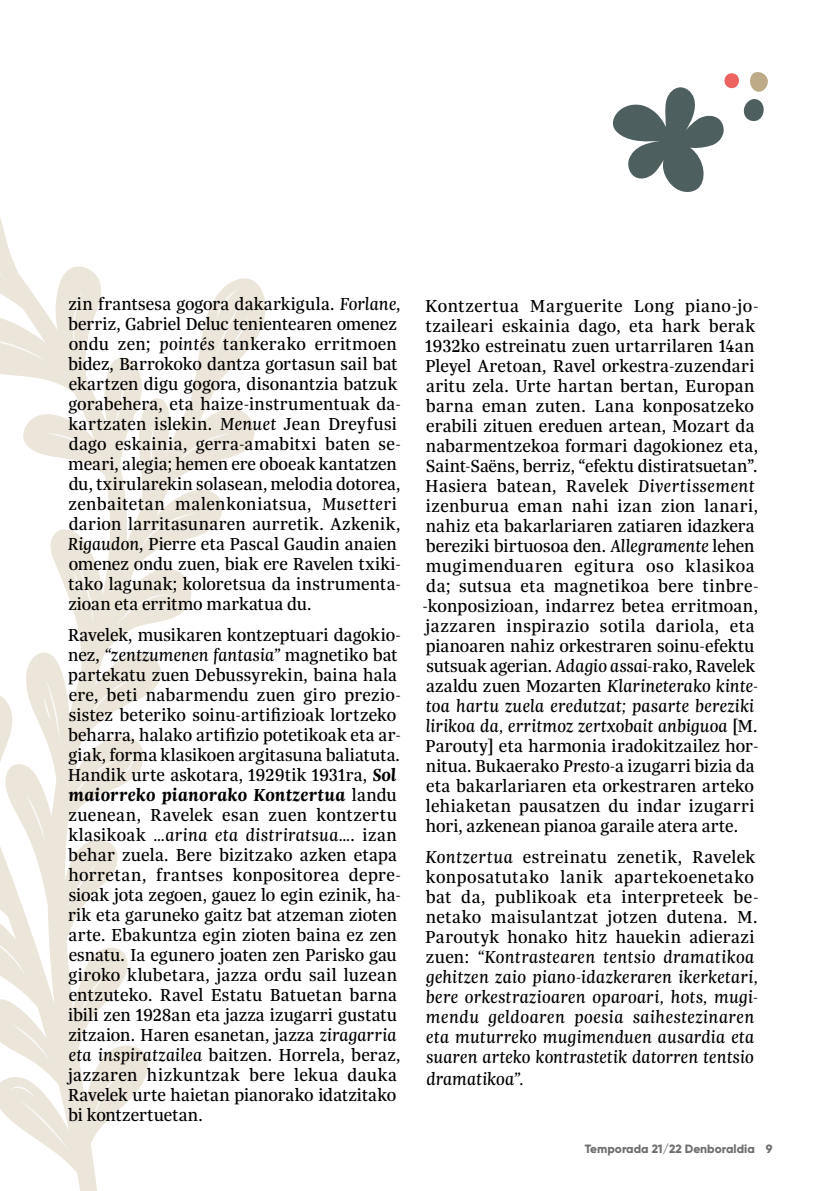
<style>
.page{position:relative;width:840px;height:1191px;background:#fff}
.page>*{position:absolute;margin:0;border:0;box-sizing:border-box;transform-origin:0 0}
.t1{font:18.6px/20px "Trola";letter-spacing:.01em;color:#000}
.t2{font:italic 18.6px/20px "Trola";letter-spacing:.015em;color:#000}
.t3{font:italic 18.6px "Trola";letter-spacing:-.005em;color:#000}
.t4{font:800 12px "Gilroy";color:#706f6f}
.s1{font-style:italic}
.s2{font-weight:700;font-style:italic}
.s3{font-style:normal}
</style>
<div class="page">
<svg style="left:0;top:236px;width:266px;height:955px"></svg>
<svg style="left:140px;top:512px;width:59px;height:38px"></svg>
<svg style="left:175px;top:433px;width:57px;height:32px"></svg>
<svg style="left:150px;top:426px;width:4px;height:50px"></svg>
<svg style="left:72px;top:291px;width:10px;height:60px"></svg>
<svg style="left:0;top:338px;width:48px;height:24px"></svg>
<svg style="left:0;top:218px;width:5px;height:61px"></svg>
<svg style="left:46px;top:433px;width:48px;height:21px"></svg>
<svg style="left:115px;top:374px;width:9px;height:56px"></svg>
<svg style="left:116px;top:594px;width:56px;height:31px"></svg>
<svg style="left:73px;top:557px;width:21px;height:66px"></svg>
<svg style="left:215px;top:288px;width:32px;height:68px"></svg>
<svg style="left:81px;top:972px;width:28px;height:42px"></svg>
<svg style="left:92px;top:1066px;width:38px;height:53px"></svg>
<svg style="left:71px;top:752px;width:64px;height:49px"></svg>
<svg style="left:68px;top:863px;width:29px;height:44px"></svg>
<svg style="left:0;top:933px;width:26px;height:43px"></svg>
<svg style="left:10px;top:1023px;width:39px;height:37px"></svg>
<svg style="left:89px;top:677px;width:46px;height:40px"></svg>
<svg style="left:26px;top:794px;width:19px;height:47px"></svg>
<svg style="left:11px;top:1086px;width:57px;height:63px"></svg>
<svg style="left:44px;top:680px;width:15px;height:60px"></svg>
<svg style="left:613px;top:72px;width:155px;height:120px"></svg>
<p class="t1" style="left:68px;top:293px;width:334px">zin frantsesa gogora dakarkigula. <span class="s1">Forlane</span>, berriz, Gabriel Deluc tenientearen omenez ondu zen; <span class="s1">pointés</span> tankerako erritmoen bidez, Barrokoko dantza gortasun sail bat ekartzen digu gogora, disonantzia batzuk gorabehera, eta haize-instrumentuak da&shy;kartzaten islekin. <span class="s1">Menuet</span> Jean Dreyfusi dago eskainia, gerra-amabitxi baten se&shy;meari, alegia; hemen ere oboeak kantatzen du, txirularekin solasean, melodia dotorea, zenbaitetan malenkoniatsua, <span class="s1">Musette</span>ri darion larritasunaren aurretik. Azkenik, <span class="s1">Rigaudon</span>, Pierre eta Pascal Gaudin anaien omenez ondu zuen, biak ere Ravelen txiki&shy;tako lagunak; koloretsua da instrumenta&shy;zioan eta erritmo markatua du.</p>
<p class="t1" style="left:68px;top:624px;width:334px">Ravelek, musikaren kontzeptuari dagokio&shy;nez, <span class="s1">“zentzumenen fantasia”</span> magnetiko bat partekatu zuen Debussyrekin, baina hala ere, beti nabarmendu zuen giro prezio&shy;sistez beteriko soinu-artifizioak lortzeko beharra, halako artifizio potetikoak eta ar&shy;giak, forma klasikoen argitasuna baliatuta.<br>Handik urte askotara, 1929tik 1931ra, <span class="s2">Sol maiorreko pianorako Kontzertua</span> landu zuenean, Ravelek esan zuen kontzertu klasikoak <span class="s1">…arina eta distriratsua…</span>. izan behar zuela. Bere bizitzako azken etapa horretan, frantses konpositorea depre&shy;sioak jota zegoen, gauez lo egin ezinik, ha&shy;rik eta garuneko gaitz bat atzeman zioten arte. Ebakuntza egin zioten baina ez zen esnatu. Ia egunero joaten zen Parisko gau giroko klubetara, jazza ordu sail luzean entzuteko. Ravel Estatu Batuetan barna ibili zen 1928an eta jazza izugarri gustatu zitzaion. Haren esanetan, jazza <span class="s1">ziragarria eta inspiratzailea</span> baitzen. Horrela, beraz, jazzaren hizkuntzak bere lekua dauka Ravelek urte haietan pianorako idatzitako bi kontzertuetan.</p>
<p class="t1" style="left:422px;top:295px;width:337px">Kontzertua Marguerite Long piano-jo&shy;tzaileari eskainia dago, eta hark berak 1932ko estreinatu zuen urtarrilaren 14an Pleyel Aretoan, Ravel orkestra-zuzendari aritu zela. Urte hartan bertan, Europan barna eman zuten. Lana konposatzeko erabili zituen ereduen artean, Mozart da nabarmentzekoa formari dagokionez eta, Saint-Saëns, berriz, “efektu distiratsuetan”.<br>Hasiera batean, Ravelek <span class="s1">Divertissement </span>izenburua eman nahi izan zion lanari, nahiz eta bakarlariaren zatiaren idazkera bereziki birtuosoa den. <span class="s1">Allegramente</span> lehen mugimenduaren egitura oso klasikoa da; sutsua eta magnetikoa bere tinbre--konposizioan, indarrez betea erritmoan, jazzaren inspirazio sotila dariola, eta pianoaren nahiz orkestraren soinu-efektu sutsuak agerian. <span class="s1">Adagio assai</span>-rako, Ravelek azaldu zuen Mozarten <span class="s1">Klarineterako kinte&shy;toa hartu zuela eredutzat; pasarte bereziki lirikoa da, erritmoz zertxobait anbiguoa</span> [M.<br>Parouty] eta harmonia iradokitzailez hor&shy;nitua. Bukaerako <span class="s1">Presto</span>-a izugarri bizia da eta bakarlariaren eta orkestraren arteko lehiaketan pausatzen du indar izugarri hori, azkenean pianoa garaile atera arte.</p>
<p class="t2" style="left:425px;top:846px;width:334px">Kontzertua <span class="s3">estreinatu zenetik, Ravelek konposatutako lanik apartekoenetako bat da, publikoak eta interpreteek be&shy;netako maisulantzat jotzen dutena. M.<br>Paroutyk honako hitz hauekin adierazi zuen:</span> “Kontrastearen tentsio dramatikoa gehitzen zaio piano-idazkeraren ikerketari, bere orkestrazioaren oparoari, hots, mugi&shy;mendu geldoaren poesia saihestezinaren eta muturreko mugimenduen ausardia eta suaren arteko kontrastetik datorren tentsio</p>
<p class="t3" style="left:426px;top:1067px;width:99px">dramatikoa”.</p>
<p class="t4" style="left:584px;top:1141px;width:189px">Temporada 21/22 Denboraldia 9</p>
</div>
